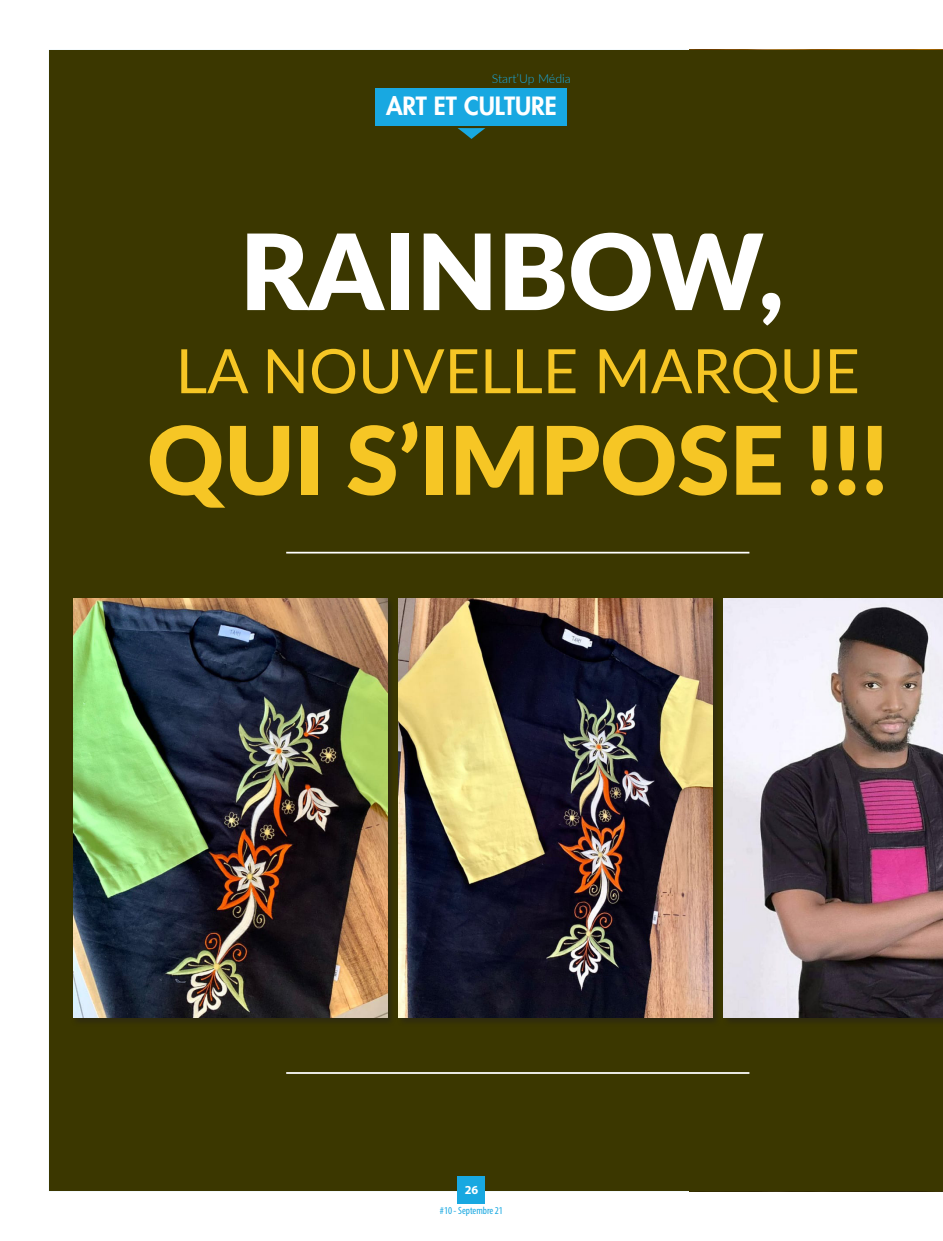
<style>
.page{position:relative;width:943px;height:1241px;background:#fff}
.page>*{position:absolute;margin:0;border:0;box-sizing:border-box;transform-origin:0 0}
.t1{font:900 105px "Lato";color:#fff}
.t2{font:900 94.5px "Lato";color:#f6c625}
.t3{font:61.25px "Lato";color:#f6c625}
.RUBRIQUE{font:800 24.5px "Futura Std";color:#fff}
.t4{font:300 12.25px "Lato";color:#18a8e1}
.t5{font:700 12.25px "Myriad Pro";color:#fff}
.t6{font:condensed 10.5px "Myriad Pro";color:#18a8e1}
</style>
<div class="page">
<div style="left:50px;top:51px;width:893px;height:1139px;background:#3b3700"></div>
<div style="left:376px;top:88px;width:191px;height:37px;background:#18a8e1"></div>
<svg style="left:457px;top:128px;width:28px;height:11px"></svg>
<div style="left:722px;top:596px;width:221px;height:430px;background:#231f20;opacity:.5"></div>
<img style="left:724px;top:598px;width:219px;height:419px">
<div style="left:71px;top:596px;width:324px;height:430px;background:#231f20;opacity:.5"></div>
<img style="left:73px;top:598px;width:314px;height:419px">
<div style="left:396px;top:596px;width:325px;height:430px;background:#231f20;opacity:.5"></div>
<img style="left:398px;top:598px;width:314px;height:419px">
<hr style="left:286px;top:551px;width:463px;height:2px;background:#fff">
<hr style="left:286px;top:1071px;width:463px;height:2px;background:#fff">
<div style="left:457px;top:1175px;width:28px;height:28px;background:#18a8e1"></div>
<p class="t4" style="left:491px;top:70px;width:80px">Start’Up Média</p>
<p class="RUBRIQUE" style="left:386px;top:90px;width:172px">ART ET CULTURE</p>
<p class="t1" style="left:240px;top:193px;width:545px">RAINBOW,</p>
<p class="t3" style="left:176px;top:327px;width:685px">LA NOUVELLE MARQUE</p>
<p class="t2" style="left:147px;top:389px;width:743px">QUI S’IMPOSE !!!</p>
<p class="t5" style="left:464px;top:1181px;width:15px">26</p>
<p class="t6" style="left:440px;top:1204px;width:65px">#10 - Septembre 21</p>
</div>
